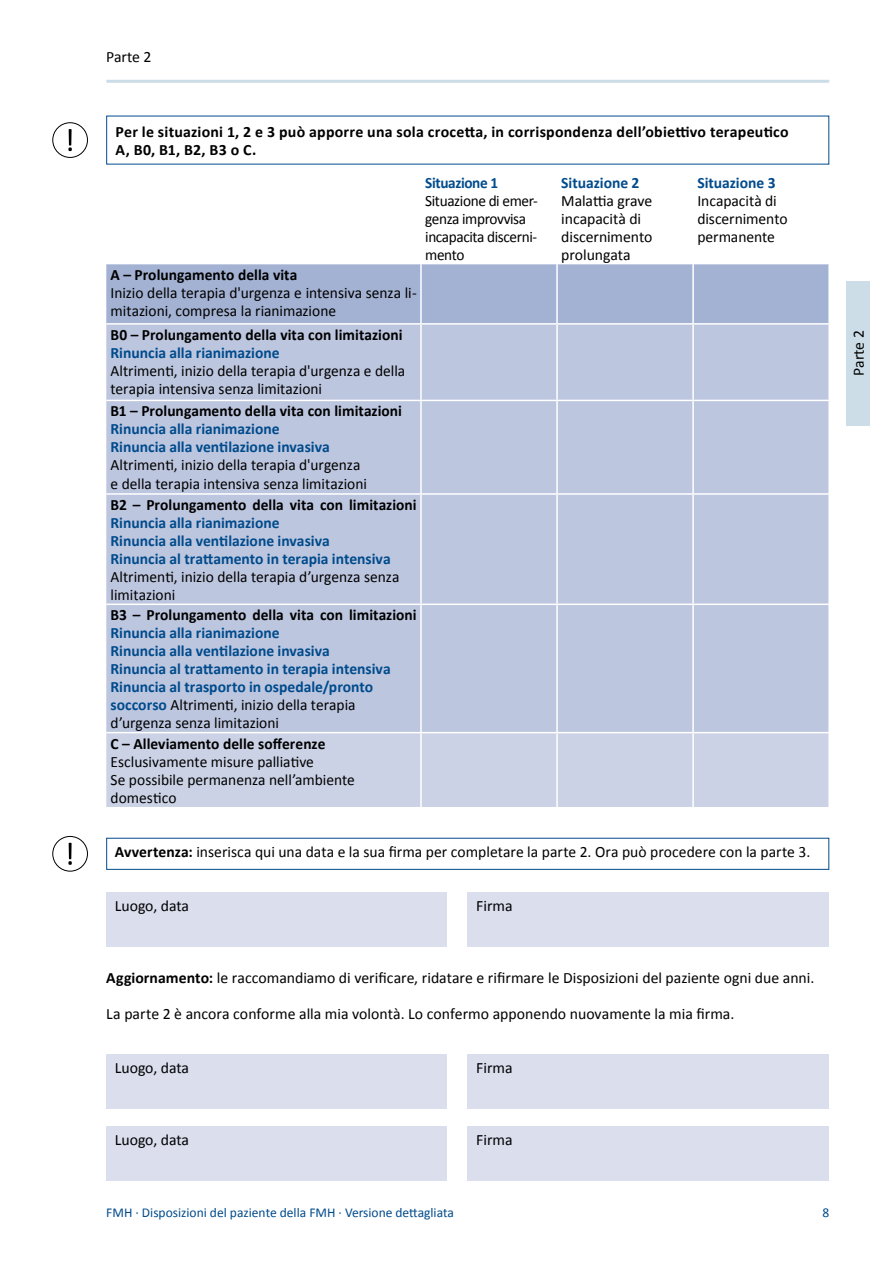
<style>
.page{position:relative;width:893px;height:1263px;background:#fff}
.page>*{position:absolute;margin:0;border:0;box-sizing:border-box;transform-origin:0 0}
.Inhalt_book2{font:15.75px/18px "Calibri";color:#000}
.t1{font:700 15.75px/18px "Calibri";letter-spacing:.005em;color:#000}
.t2{font:700 15.75px "Calibri";color:#004b8c}
.Inhalt_book2-2{font:15.75px/18px "Calibri";letter-spacing:-.025em;color:#000}
.t3{font:13.5px "Calibri";color:#004b8c}
.s1{color:#004b8c}
.s2{font-weight:700;color:#004b8c}
.s3{font-weight:700}
</style>
<div class="page">
<hr style="left:106px;top:80px;width:723px;height:3px;background:#ccdde7">
<div style="left:106px;top:893px;width:340px;height:54px;background:#dadeed"></div>
<div style="left:106px;top:1055px;width:340px;height:54px;background:#dadeed"></div>
<div style="left:106px;top:1127px;width:340px;height:54px;background:#dadeed"></div>
<div style="left:468px;top:893px;width:361px;height:54px;background:#dadeed"></div>
<div style="left:468px;top:1055px;width:361px;height:54px;background:#dadeed"></div>
<div style="left:468px;top:1127px;width:361px;height:54px;background:#dadeed"></div>
<div style="left:106px;top:838px;width:723px;height:32px;border:1px solid #004b8c"></div>
<svg style="left:68px;top:843px;width:4px;height:22px"></svg>
<div style="left:52px;top:836px;width:36px;height:35px;border:1px solid #000;border-radius:50%"></div>
<div style="left:106px;top:264px;width:722px;height:59px;background:#a3b1d2"></div>
<div style="left:106px;top:325px;width:722px;height:407px;background:#bdc6df"></div>
<div style="left:106px;top:733px;width:722px;height:74px;background:#cbd2e5"></div>
<hr style="left:106px;top:400px;width:315px;height:1px;background:#fff">
<hr style="left:421px;top:400px;width:136px;height:1px;background:#fff">
<hr style="left:557px;top:400px;width:136px;height:1px;background:#fff">
<hr style="left:693px;top:400px;width:137px;height:1px;background:#fff">
<hr style="left:106px;top:493px;width:315px;height:2px;background:#fff">
<hr style="left:421px;top:493px;width:136px;height:2px;background:#fff">
<hr style="left:557px;top:493px;width:136px;height:2px;background:#fff">
<hr style="left:693px;top:493px;width:137px;height:2px;background:#fff">
<hr style="left:106px;top:603px;width:315px;height:2px;background:#fff">
<hr style="left:421px;top:603px;width:136px;height:2px;background:#fff">
<hr style="left:557px;top:603px;width:136px;height:2px;background:#fff">
<hr style="left:693px;top:603px;width:137px;height:2px;background:#fff">
<hr style="left:420px;top:264px;width:2px;height:59px;background:#fff">
<hr style="left:556px;top:264px;width:2px;height:59px;background:#fff">
<hr style="left:692px;top:264px;width:2px;height:59px;background:#fff">
<hr style="left:420px;top:325px;width:2px;height:75px;background:#fff">
<hr style="left:556px;top:325px;width:2px;height:75px;background:#fff">
<hr style="left:692px;top:325px;width:2px;height:75px;background:#fff">
<hr style="left:420px;top:401px;width:2px;height:92px;background:#fff">
<hr style="left:556px;top:401px;width:2px;height:92px;background:#fff">
<hr style="left:692px;top:401px;width:2px;height:92px;background:#fff">
<hr style="left:420px;top:495px;width:2px;height:108px;background:#fff">
<hr style="left:556px;top:495px;width:2px;height:108px;background:#fff">
<hr style="left:692px;top:495px;width:2px;height:108px;background:#fff">
<hr style="left:420px;top:605px;width:2px;height:127px;background:#fff">
<hr style="left:556px;top:605px;width:2px;height:127px;background:#fff">
<hr style="left:692px;top:605px;width:2px;height:127px;background:#fff">
<hr style="left:420px;top:733px;width:2px;height:74px;background:#fff">
<hr style="left:556px;top:733px;width:2px;height:74px;background:#fff">
<hr style="left:692px;top:733px;width:2px;height:74px;background:#fff">
<svg style="left:68px;top:129px;width:4px;height:22px"></svg>
<div style="left:52px;top:122px;width:36px;height:36px;border:1px solid #000;border-radius:50%"></div>
<div style="left:846px;top:281px;width:24px;height:144px;background:#ccdde7"></div>
<p class="Inhalt_book2" style="left:106px;top:47px;width:47px">Parte 2</p>
<p class="t1" style="left:116px;top:122px;width:675px">Per le situazioni 1, 2 e 3 può apporre una sola crocetta, in corrispondenza dell’obiettivo terapeutico</p>
<p class="t1" style="left:116px;top:140px;width:142px">A, B0, B1, B2, B3 o C.</p>
<p class="t1" style="left:111px;top:266px;width:188px">A – Prolungamento della vita</p>
<p class="Inhalt_book2" style="left:111px;top:284px;width:308px">Inizio della terapia d'urgenza e intensiva senza li&shy;mitazioni, compresa la rianimazione</p>
<p class="t1" style="left:111px;top:325px;width:293px">B0 – Prolungamento della vita con limitazioni<br><span class="s1">Rinuncia alla rianimazione</span></p>
<p class="Inhalt_book2" style="left:111px;top:361px;width:296px">Altrimenti, inizio della terapia d'urgenza e della terapia intensiva senza limitazioni</p>
<p class="t1" style="left:111px;top:402px;width:293px">B1 – Prolungamento della vita con limitazioni<br><span class="s1">Rinuncia alla rianimazione</span></p>
<p class="t2" style="left:111px;top:436px;width:221px">Rinuncia alla ventilazione invasiva</p>
<p class="Inhalt_book2" style="left:111px;top:456px;width:251px">Altrimenti, inizio della terapia d'urgenza</p>
<p class="Inhalt_book2" style="left:111px;top:474px;width:258px">e della terapia intensiva senza limitazioni</p>
<p class="t1" style="left:111px;top:495px;width:308px">B2 – Prolungamento della vita con limitazioni<br><span class="s1">Rinuncia alla rianimazione</span></p>
<p class="t2" style="left:111px;top:530px;width:221px">Rinuncia alla ventilazione invasiva</p>
<p class="t2" style="left:111px;top:548px;width:282px">Rinuncia al trattamento in terapia intensiva</p>
<p class="Inhalt_book2" style="left:111px;top:567px;width:290px">Altrimenti, inizio della terapia d’urgenza senza</p>
<p class="Inhalt_book2" style="left:111px;top:585px;width:66px">limitazioni</p>
<p class="t1" style="left:111px;top:606px;width:308px">B3 – Prolungamento della vita con limitazioni<br><span class="s1">Rinuncia alla rianimazione</span></p>
<p class="t2" style="left:111px;top:640px;width:221px">Rinuncia alla ventilazione invasiva</p>
<p class="t2" style="left:111px;top:658px;width:282px">Rinuncia al trattamento in terapia intensiva</p>
<p class="t2" style="left:111px;top:676px;width:264px">Rinuncia al trasporto in ospedale/pronto</p>
<p class="Inhalt_book2" style="left:111px;top:696px;width:246px"><span class="s2">soccorso</span> Altrimenti, inizio della terapia</p>
<p class="Inhalt_book2" style="left:111px;top:714px;width:170px">d’urgenza senza limitazioni</p>
<p class="t1" style="left:111px;top:734px;width:216px">C – Alleviamento delle sofferenze</p>
<p class="Inhalt_book2" style="left:111px;top:752px;width:205px">Esclusivamente misure palliative</p>
<p class="Inhalt_book2" style="left:111px;top:770px;width:246px">Se possibile permanenza nell’ambiente</p>
<p class="Inhalt_book2" style="left:111px;top:788px;width:67px">domestico</p>
<p class="Inhalt_book2-2" style="left:425px;top:173px;width:114px"><span class="s2">Situazione 1<br></span>Situazione di emer&shy;genza improvvisa incapacita discerni&shy;mento</p>
<p class="Inhalt_book2" style="left:561px;top:173px;width:93px"><span class="s2">Situazione 2<br></span>Malattia grave incapacità di discernimento prolungata</p>
<p class="t2" style="left:697px;top:172px;width:80px">Situazione 3</p>
<p class="Inhalt_book2" style="left:697px;top:191px;width:92px">Incapacità di discernimento permanente</p>
<p class="Inhalt_book2" style="left:115px;top:842px;width:697px"><span class="s3">Avvertenza:</span> inserisca qui una data e la sua firma per completare la parte 2. Ora può procedere con la parte 3.</p>
<p class="Inhalt_book2" style="left:115px;top:896px;width:76px">Luogo, data</p>
<p class="Inhalt_book2" style="left:476px;top:896px;width:38px">Firma</p>
<p class="Inhalt_book2" style="left:106px;top:968px;width:709px"><span class="s3">Aggiornamento:</span> le raccomandiamo di verificare, ridatare e rifirmare le Disposizioni del paziente ogni due anni.</p>
<p class="Inhalt_book2" style="left:106px;top:1004px;width:630px">La parte 2 è ancora conforme alla mia volontà. Lo confermo apponendo nuovamente la mia firma.</p>
<p class="Inhalt_book2" style="left:115px;top:1058px;width:76px">Luogo, data</p>
<p class="Inhalt_book2" style="left:476px;top:1058px;width:38px">Firma</p>
<p class="Inhalt_book2" style="left:115px;top:1130px;width:76px">Luogo, data</p>
<p class="Inhalt_book2" style="left:476px;top:1130px;width:38px">Firma</p>
<p class="t3" style="left:106px;top:1203px;width:349px">FMH · Disposizioni del paziente della FMH · Versione dettagliata</p>
<p class="t3" style="left:822px;top:1203px;width:8px">8</p>
<p class="Inhalt_book2" style="left:849px;top:376px;width:47px;rotate:-90deg">Parte 2</p>
</div>
